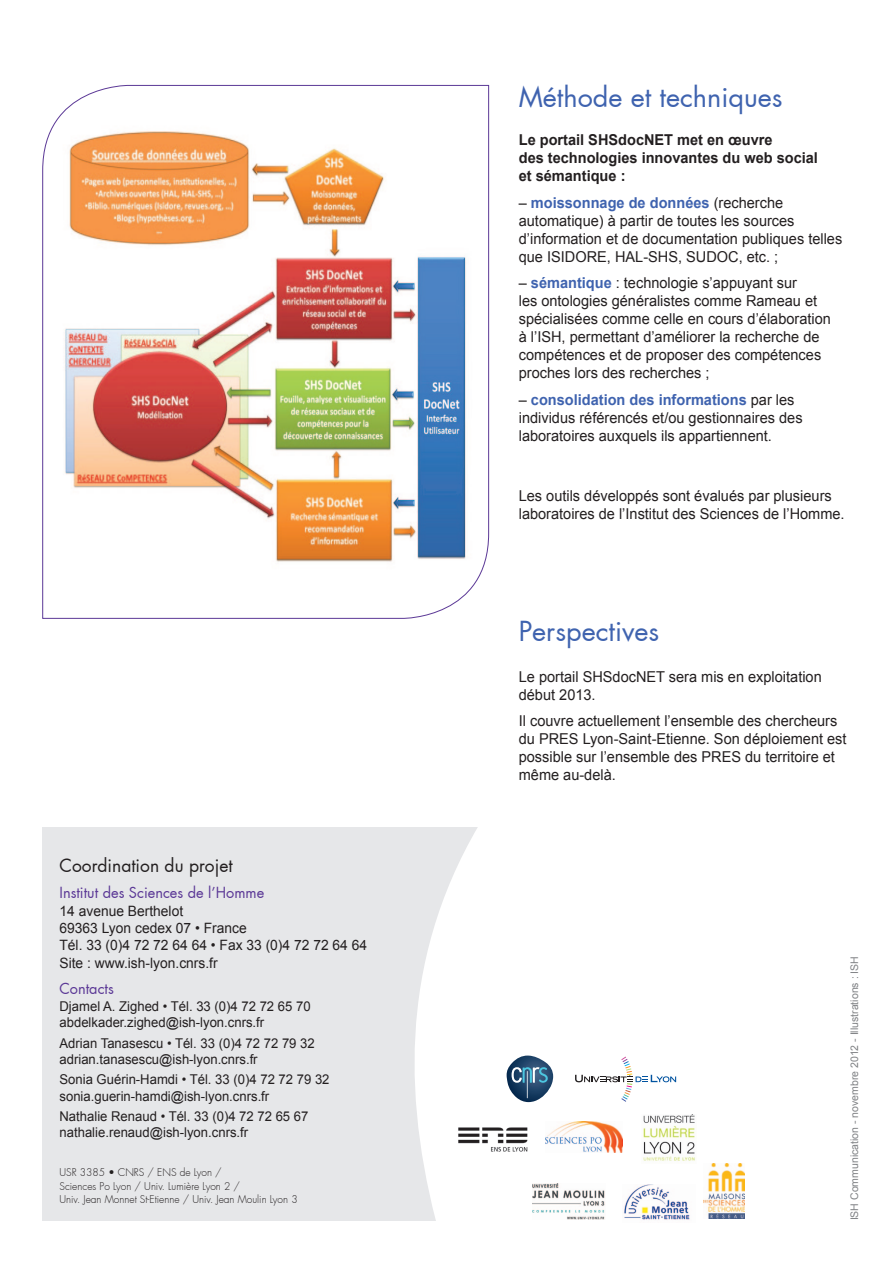
<style>
.page{position:relative;width:893px;height:1263px;background:#fff}
.page>*{position:absolute;margin:0;border:0;box-sizing:border-box;transform-origin:0 0}
.t1{font:27px "Futura";color:#3f63af}
.t2{font:18px "Futura";color:#231f20}
.t3{font:15px/18px "Arial";color:#231f20}
.t4{font:700 15px/18px "Arial";color:#231f20}
.t5{font:15px "Futura";color:#5b3896}
.t6{font:14.25px/17.1px "Arial";color:#231f20}
.t7{font:13.5px/16.2px "Arial";color:#231f20}
.t8{font:300 10.5px/13.5px "Futura";color:#231f20}
.t9{font:10.5px "Arial";color:#808285}
.s1{font-weight:700;color:#3f63af}
</style>
<div class="page">
<svg style="left:575px;top:1056px;width:101px;height:46px"></svg>
<svg style="left:507px;top:1055px;width:46px;height:47px"></svg>
<img style="left:482px;top:1127px;width:46px;height:25px">
<img style="left:546px;top:1122px;width:76px;height:31px">
<img style="left:643px;top:1114px;width:52px;height:47px">
<img style="left:703px;top:1163px;width:41px;height:55px">
<img style="left:532px;top:1184px;width:73px;height:35px">
<img style="left:624px;top:1185px;width:66px;height:35px">
<img style="left:42px;top:85px;width:447px;height:534px">
<svg style="left:43px;top:827px;width:437px;height:393px;background:#e8e9eb"></svg>
<p class="t2" style="left:60px;top:854px;width:175px">Coordination du projet</p>
<p class="t5" style="left:60px;top:883px;width:206px">Institut des Sciences de l’Homme</p>
<p class="t6" style="left:60px;top:903px;width:309px">14 avenue Berthelot<br>69363 Lyon cedex 07 • France<br>Tél. 33 (0)4 72 72 64 64 • Fax 33 (0)4 72 72 64 64<br>Site : www.ish-lyon.cnrs.fr</p>
<p class="t5" style="left:60px;top:979px;width:56px">Contacts</p>
<p class="t7" style="left:60px;top:998px;width:253px">Djamel A. Zighed • Tél. 33 (0)4 72 72 65 70 abdelkader.zighed@ish-lyon.cnrs.fr</p>
<p class="t7" style="left:60px;top:1035px;width:257px">Adrian Tanasescu • Tél. 33 (0)4 72 72 79 32 adrian.tanasescu@ish-lyon.cnrs.fr</p>
<p class="t7" style="left:60px;top:1072px;width:272px">Sonia Guérin-Hamdi • Tél. 33 (0)4 72 72 79 32 sonia.guerin-hamdi@ish-lyon.cnrs.fr</p>
<p class="t7" style="left:60px;top:1108px;width:250px">Nathalie Renaud • Tél. 33 (0)4 72 72 65 67 nathalie.renaud@ish-lyon.cnrs.fr</p>
<p class="t8" style="left:60px;top:1166px;width:240px">USR 3385 • CNRS / ENS de Lyon /<br>Sciences Po Lyon / Univ. Lumière Lyon 2 /<br>Univ. Jean Monnet St-Etienne / Univ. Jean Moulin Lyon 3</p>
<h1 class="t1" style="left:519px;top:80px;width:265px">Méthode et techniques</h1>
<p class="t4" style="left:519px;top:131px;width:301px">Le portail SHSdocNET met en œuvre<br>des technologies innovantes du web social et sémantique :</p>
<p class="t3" style="left:519px;top:194px;width:325px">– <span class="s1">moissonnage de données</span> (recherche automatique) à partir de toutes les sources d’information et de documentation publiques telles que ISIDORE, HAL-SHS, SUDOC, etc. ;</p>
<p class="t3" style="left:519px;top:274px;width:314px">– <span class="s1">sémantique</span> : technologie s’appuyant sur<br>les ontologies généralistes comme Rameau et spécialisées comme celle en cours d’élaboration à l’ISH, permettant d’améliorer la recherche de compétences et de proposer des compétences proches lors des recherches ;</p>
<p class="t3" style="left:519px;top:391px;width:285px">– <span class="s1">consolidation des informations</span> par les individus référencés et/ou gestionnaires des laboratoires auxquels ils appartiennent.</p>
<p class="t3" style="left:519px;top:487px;width:327px">Les outils développés sont évalués par plusieurs laboratoires de l’Institut des Sciences de l’Homme.</p>
<h1 class="t1" style="left:519px;top:614px;width:142px">Perspectives</h1>
<p class="t3" style="left:519px;top:668px;width:304px">Le portail SHSdocNET sera mis en exploitation début 2013.</p>
<p class="t3" style="left:519px;top:712px;width:329px">Il couvre actuellement l’ensemble des chercheurs du PRES Lyon-Saint-Etienne. Son déploiement est possible sur l’ensemble des PRES du territoire et même au-delà.</p>
<p class="t9" style="left:847px;top:1220px;width:266px;rotate:-90deg">ISH Communication - novembre 2012 - Illustrations : ISH</p>
</div>
